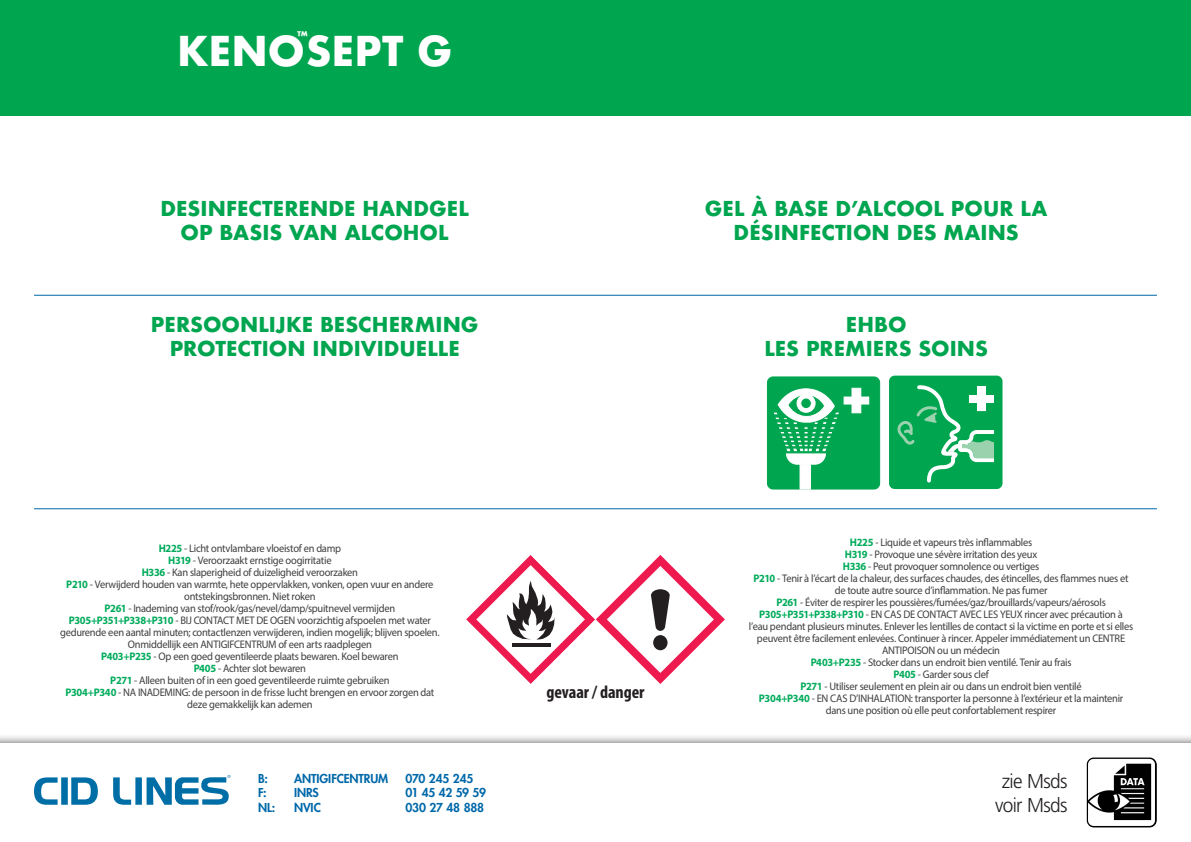
<style>
.page{position:relative;width:1191px;height:842px;background:#fff}
.page>*{position:absolute;margin:0;border:0;box-sizing:border-box;transform-origin:0 0}
.t1{font:700 40px "Futura";letter-spacing:.005em;color:#fff}
.t2{font:700 20px/24px "Futura";color:#00a54f;text-align:center}
.t3{font:300 20px/24px "Frutiger LT Std";letter-spacing:-.03em;color:#231f20;text-align:center;scale:.95 1}
.t4{font:700 condensed 18px "Myriad Pro";color:#231f20}
.t5{font:800 12px "Futura";letter-spacing:-.01em;color:#0068a9}
.t6{font:700 11.7px "Futura";color:#fff}
.t7{font:11px/12px "Myriad Pro";letter-spacing:-.025em;color:#3e3e3f;text-align:center;scale:.95 1}
.s1{font-weight:700;color:#00ab5b}
</style>
<div class="page">
<div style="left:0;top:0;width:1191px;height:116px;background:#00a54f"></div>
<div style="left:0;top:734px;width:1191px;height:108px;background:#231f20;opacity:.75"></div>
<div style="left:0;top:743px;width:1191px;height:99px;background:#fff"></div>
<hr style="left:34px;top:295px;width:1123px;height:1px;background:#0068a9">
<hr style="left:34px;top:508px;width:1123px;height:1px;background:#0068a9">
<div style="left:767px;top:377px;width:112px;height:112px;background:#00a54f;border-radius:6px"></div>
<div style="left:767px;top:377px;width:112px;height:112px;border:1px solid #00a54f;border-radius:6px"></div>
<div style="left:852px;top:388px;width:9px;height:25px;background:#fff;border:1px solid #fff"></div>
<div style="left:844px;top:397px;width:25px;height:7px;background:#fff"></div>
<div style="left:786px;top:437px;width:39px;height:27px;background:#fff;border-radius:11px"></div>
<div style="left:786px;top:437px;width:39px;height:27px;border:1px solid #fff;border-radius:11px"></div>
<svg style="left:786px;top:451px;width:40px;height:2px"></svg>
<div style="left:800px;top:464px;width:10px;height:25px;background:#fff"></div>
<svg style="left:774px;top:389px;width:64px;height:62px"></svg>
<div style="left:797px;top:394px;width:18px;height:18px;background:#fff;border-radius:50%"></div>
<div style="left:797px;top:394px;width:18px;height:18px;border:1px solid #fff;border-radius:50%"></div>
<hr style="left:774px;top:424px;width:68px;height:3px;background:#00a54f">
<hr style="left:777px;top:429px;width:61px;height:3px;background:#00a54f">
<div style="left:776px;top:434px;width:59px;height:2px;background:#00a54f;border:1px solid #00a54f"></div>
<hr style="left:776px;top:438px;width:56px;height:2px;background:#00a54f">
<div style="left:779px;top:442px;width:51px;height:2px;background:#00a54f;border:1px solid #00a54f"></div>
<div style="left:798px;top:395px;width:16px;height:16px;background:#fff;border-radius:50%"></div>
<div style="left:798px;top:395px;width:16px;height:16px;border:1px solid #fff;border-radius:50%"></div>
<div style="left:800px;top:398px;width:11px;height:11px;background:#00a54f;border-radius:50%"></div>
<div style="left:800px;top:398px;width:11px;height:11px;border:1px solid #fff;border-radius:50%"></div>
<hr style="left:783px;top:447px;width:45px;height:1px;background:#00a54f">
<img style="left:1086px;top:757px;width:71px;height:70px">
<svg style="left:34px;top:777px;width:64px;height:28px"></svg>
<svg style="left:113px;top:775px;width:117px;height:30px"></svg>
<svg style="left:889px;top:376px;width:113px;height:113px;background:#23b167"></svg>
<svg style="left:466px;top:555px;width:259px;height:129px"></svg>
<hr style="left:512px;top:643px;width:39px;height:4px;background:#231f20">
<p class="t6" style="left:297px;top:28px;width:12px">™</p>
<h1 class="t1" style="left:177px;top:22px;width:277px">KENOSEPT G</h1>
<h2 class="t2" style="left:160px;top:197px;width:310px">DESINFECTERENDE HANDGEL<br>OP BASIS VAN ALCOHOL</h2>
<h2 class="t2" style="left:705px;top:197px;width:344px">GEL À BASE D’ALCOOL POUR LA<br>DÉSINFECTION DES MAINS</h2>
<h2 class="t2" style="left:151px;top:312px;width:329px">PERSOONLIJKE BESCHERMING<br>PROTECTION INDIVIDUELLE</h2>
<h2 class="t2" style="left:764px;top:312px;width:225px">EHBO<br>LES PREMIERS SOINS</h2>
<p class="t7" style="left:60px;top:542px;width:401px"><span class="s1">H225</span> - Licht ontvlambare vloeistof en damp<br><span class="s1">H319</span> - Veroorzaakt ernstige oogirritatie<br><span class="s1">H336</span> - Kan slaperigheid of duizeligheid veroorzaken<br><span class="s1">P210</span> - Verwijderd houden van warmte, hete oppervlakken, vonken, open vuur en andere ontstekingsbronnen. Niet roken<br><span class="s1">P261</span> - Inademing van stof/rook/gas/nevel/damp/spuitnevel vermijden <span class="s1">P305+P351+P338+P310</span> - BIJ CONTACT MET DE OGEN voorzichtig afspoelen met water gedurende een aantal minuten; contactlenzen verwijderen, indien mogelijk; blijven spoelen.<br>Onmiddellijk een ANTIGIFCENTRUM of een arts raadplegen<br><span class="s1">P403+P235</span> - Op een goed geventileerde plaats bewaren. Koel bewaren<br><span class="s1">P405</span> - Achter slot bewaren<br><span class="s1">P271</span> - Alleen buiten of in een goed geventileerde ruimte gebruiken<br><span class="s1">P304+P340</span> - NA INADEMING: de persoon in de frisse lucht brengen en ervoor zorgen dat deze gemakkelijk kan ademen</p>
<p class="t7" style="left:749px;top:536px;width:406px"><span class="s1">H225</span> - Liquide et vapeurs très inflammables<br><span class="s1">H319</span> - Provoque une sévère irritation des yeux<br><span class="s1">H336</span> - Peut provoquer somnolence ou vertiges<br><span class="s1">P210</span> - Tenir à l’écart de la chaleur, des surfaces chaudes, des étincelles, des flammes nues et de toute autre source d’inflammation. Ne pas fumer<br><span class="s1">P261</span> - Éviter de respirer les poussières/fumées/gaz/brouillards/vapeurs/aérosols <span class="s1">P305+P351+P338+P310</span> - EN CAS DE CONTACT AVEC LES YEUX rincer avec précaution à l’eau pendant plusieurs minutes. Enlever les lentilles de contact si la victime en porte et si elles peuvent être facilement enlevées. Continuer à rincer. Appeler immédiatement un CENTRE ANTIPOISON ou un médecin<br><span class="s1">P403+P235</span> - Stocker dans un endroit bien ventilé. Tenir au frais<br><span class="s1">P405</span> - Garder sous clef<br><span class="s1">P271</span> - Utiliser seulement en plein air ou dans un endroit bien ventilé<br><span class="s1">P304+P340</span> - EN CAS D’INHALATION: transporter la personne à l’extérieur et la maintenir dans une position où elle peut confortablement respirer</p>
<h3 class="t4" style="left:546px;top:680px;width:100px">gevaar / danger</h3>
<p class="t5" style="left:258px;top:770px;width:11px">B:</p>
<p class="t5" style="left:294px;top:770px;width:96px">ANTIGIFCENTRUM</p>
<p class="t5" style="left:405px;top:770px;width:69px">070 245 245</p>
<p class="t5" style="left:258px;top:785px;width:10px">F:</p>
<p class="t5" style="left:294px;top:785px;width:26px">INRS</p>
<p class="t5" style="left:405px;top:785px;width:82px">01 45 42 59 59</p>
<p class="t5" style="left:258px;top:799px;width:19px">NL:</p>
<p class="t5" style="left:294px;top:799px;width:28px">NVIC</p>
<p class="t5" style="left:405px;top:799px;width:80px">030 27 48 888</p>
<h2 class="t3" style="left:995px;top:769px;width:78px">zie Msds voir Msds</h2>
</div>
